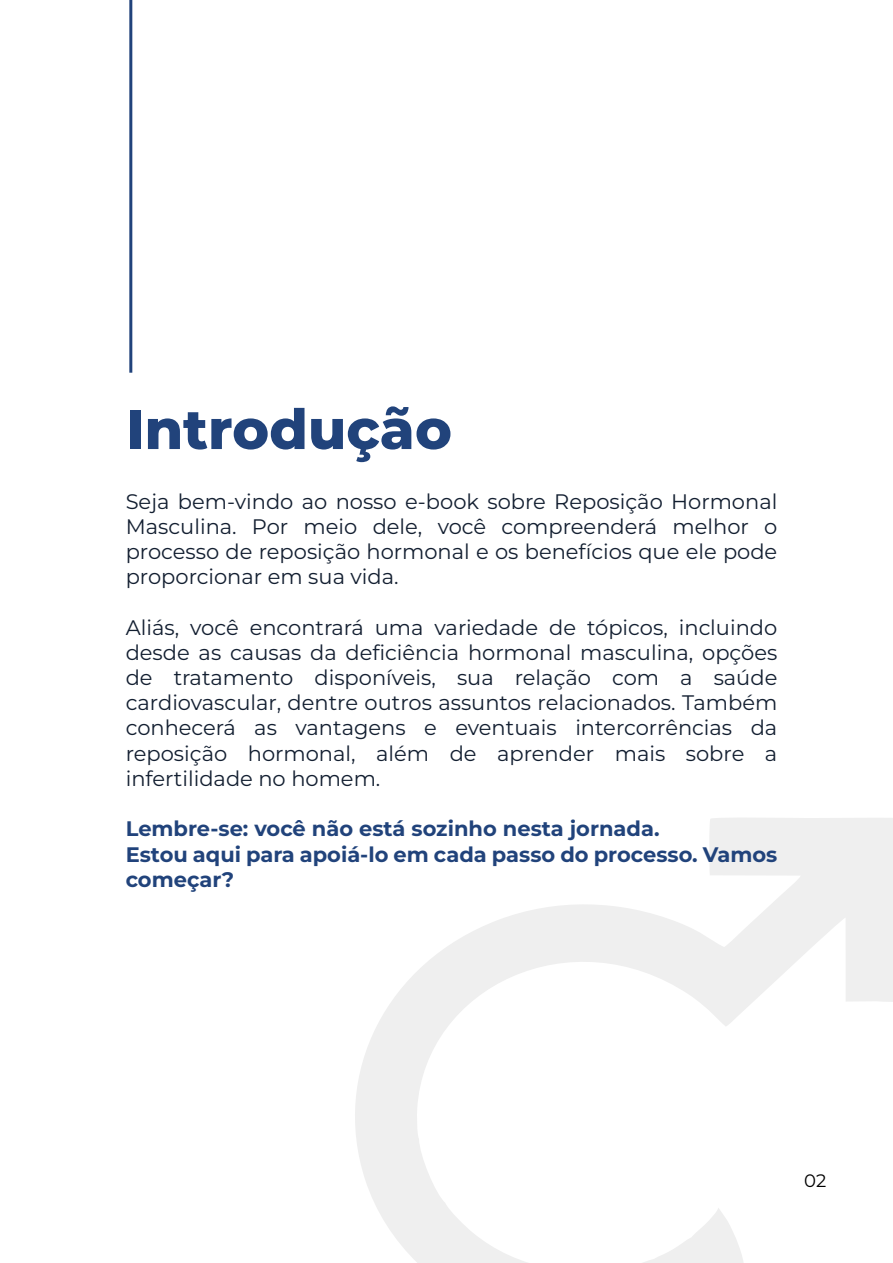
<style>
.page{position:relative;width:893px;height:1263px;background:#fff}
.page>*{position:absolute;margin:0;border:0;box-sizing:border-box;transform-origin:0 0}
.t1{font:800 55.5px "Montserrat";color:#21437b}
.t2{font:21px/25.2px "Montserrat";color:#131f31;text-align:justify}
.t3{font:700 21px/25.2px "Montserrat";color:#21437b}
.t4{font:18px "Montserrat";color:#000}
</style>
<div class="page">
<svg style="left:355px;top:818px;width:538px;height:445px"></svg>
<hr style="left:129px;top:0;width:3px;height:373px;background:#21437b">
<h1 class="t1" style="left:126px;top:389px;width:328px">Introdução</h1>
<p class="t2" style="left:126px;top:488px;width:653px">Seja bem-vindo ao nosso e-book sobre Reposição Hormonal Masculina. Por meio dele, você compreenderá melhor o processo de reposição hormonal e os benefícios que ele pode proporcionar em sua vida.</p>
<p class="t2" style="left:126px;top:614px;width:653px">Aliás, você encontrará uma variedade de tópicos, incluindo desde as causas da deficiência hormonal masculina, opções de tratamento disponíveis, sua relação com a saúde cardiovascular, dentre outros assuntos relacionados. Também conhecerá as vantagens e eventuais intercorrências da reposição hormonal, além de aprender mais sobre a infertilidade no homem.</p>
<p class="t3" style="left:126px;top:815px;width:653px">Lembre-se: você não está sozinho nesta jornada.<br>Estou aqui para apoiá-lo em cada passo do processo. Vamos começar?</p>
<p class="t4" style="left:804px;top:1168px;width:24px">02</p>
</div>
